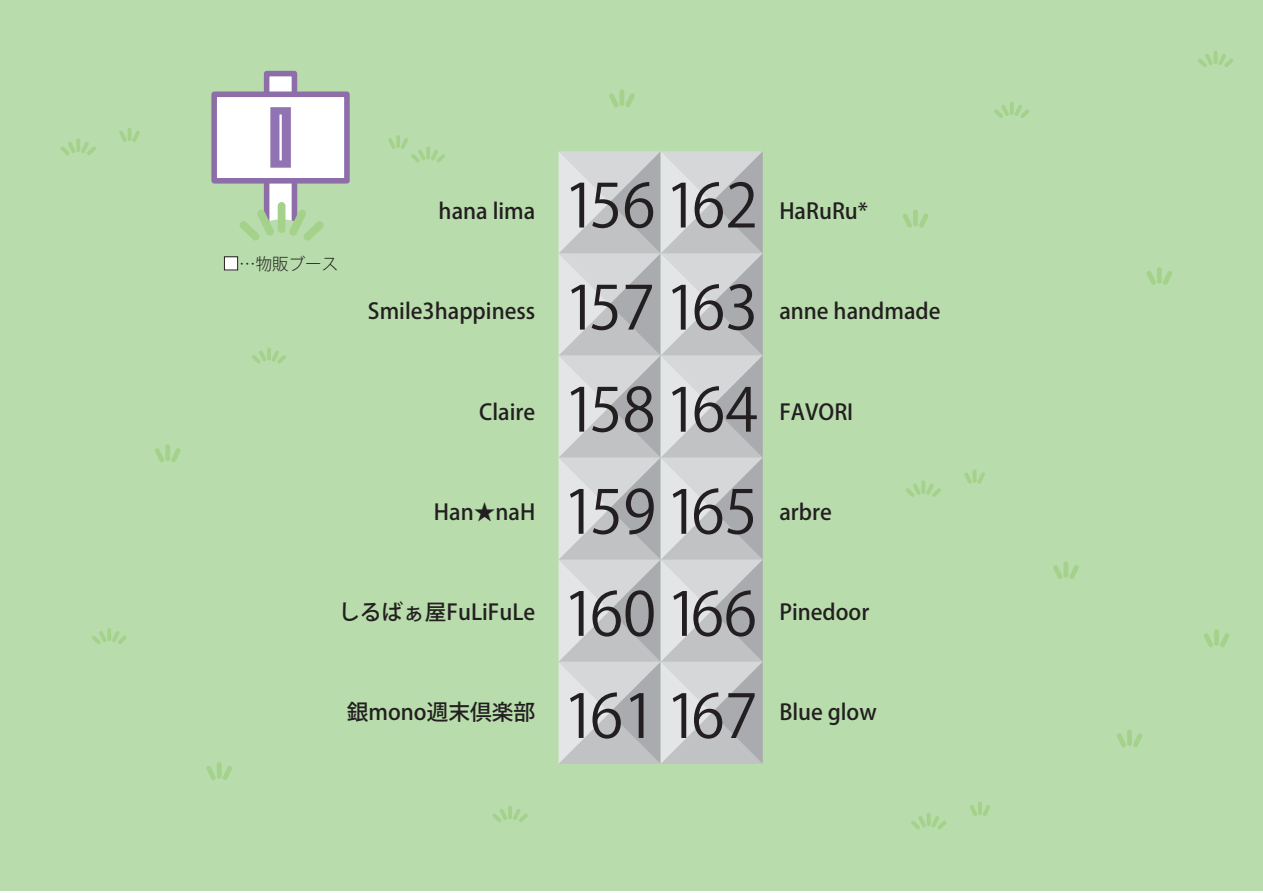
<style>
.page{position:relative;width:1263px;height:893px;background:#fff}
.page>*{position:absolute;margin:0;border:0;box-sizing:border-box;transform-origin:0 0}
.t1{font:90.6px "Phosphate Inline";color:#9172b2}
.t2{font:59.85px/102px "Koz Go Pro";letter-spacing:-.05em;color:#231f20;text-align:justify}
.t3{font:500 21.75px "Koz Go Pro";color:#231f20}
.t4{font:300 16.5px "Koz Go Pro";color:#231f20}
.s1{color:#fff}
</style>
<div class="page">
<div style="left:0;top:0;width:1263px;height:891px;background:#b8dcac"></div>
<div style="left:224px;top:256px;width:14px;height:14px;border:1px solid #231f20"></div>
<svg style="left:558px;top:151px;width:205px;height:613px;background:#c9cacc"></svg>
<div style="left:264px;top:71px;width:33px;height:171px;background:#fff;border:6px solid #8d6ea9"></div>
<div style="left:214px;top:94px;width:133px;height:87px;background:#fff"></div>
<div style="left:211px;top:92px;width:139px;height:92px;border:6px solid #8d6ea9"></div>
<div style="left:927px;top:813px;width:4px;height:13px;border:2px solid #a4d28b"></div>
<svg style="left:911px;top:814px;width:36px;height:16px"></svg>
<div style="left:508px;top:806px;width:4px;height:13px;border:2px solid #a4d28b"></div>
<svg style="left:492px;top:807px;width:36px;height:15px"></svg>
<svg style="left:1198px;top:51px;width:35px;height:16px"></svg>
<div style="left:267px;top:347px;width:4px;height:13px;border:2px solid #a4d28b"></div>
<svg style="left:252px;top:349px;width:34px;height:15px"></svg>
<div style="left:1010px;top:102px;width:4px;height:13px;border:2px solid #a4d28b"></div>
<svg style="left:994px;top:103px;width:35px;height:15px"></svg>
<div style="left:107px;top:628px;width:4px;height:13px;border:2px solid #a4d28b"></div>
<svg style="left:92px;top:629px;width:35px;height:15px"></svg>
<div style="left:396px;top:135px;width:4px;height:13px;border:2px solid #a4d28b"></div>
<svg style="left:388px;top:136px;width:57px;height:27px"></svg>
<div style="left:978px;top:802px;width:4px;height:13px;border:2px solid #a4d28b"></div>
<svg style="left:970px;top:803px;width:20px;height:13px"></svg>
<div style="left:921px;top:480px;width:4px;height:14px;border:2px solid #a4d28b"></div>
<svg style="left:906px;top:481px;width:35px;height:16px"></svg>
<div style="left:973px;top:469px;width:3px;height:14px;border:2px solid #a4d28b"></div>
<svg style="left:964px;top:470px;width:21px;height:14px"></svg>
<div style="left:76px;top:139px;width:4px;height:13px;border:2px solid #a4d28b"></div>
<svg style="left:60px;top:140px;width:36px;height:15px"></svg>
<svg style="left:119px;top:128px;width:21px;height:14px"></svg>
<div style="left:1157px;top:267px;width:5px;height:17px;border:3px solid #a4d28b"></div>
<svg style="left:1146px;top:268px;width:26px;height:17px"></svg>
<div style="left:217px;top:762px;width:5px;height:17px;border:3px solid #a4d28b"></div>
<svg style="left:206px;top:763px;width:26px;height:17px"></svg>
<div style="left:1127px;top:729px;width:5px;height:17px;border:3px solid #a4d28b"></div>
<svg style="left:1117px;top:731px;width:26px;height:16px"></svg>
<div style="left:1214px;top:629px;width:5px;height:17px;border:3px solid #a4d28b"></div>
<svg style="left:1204px;top:631px;width:26px;height:16px"></svg>
<div style="left:165px;top:444px;width:5px;height:17px;border:3px solid #a4d28b"></div>
<svg style="left:155px;top:446px;width:26px;height:16px"></svg>
<div style="left:913px;top:210px;width:5px;height:16px;border:3px solid #a4d28b"></div>
<svg style="left:903px;top:211px;width:25px;height:17px"></svg>
<div style="left:619px;top:89px;width:5px;height:17px;border:3px solid #a4d28b"></div>
<svg style="left:609px;top:91px;width:26px;height:16px"></svg>
<div style="left:1063px;top:561px;width:5px;height:17px;border:3px solid #a4d28b"></div>
<svg style="left:1053px;top:563px;width:26px;height:16px"></svg>
<div style="left:278px;top:202px;width:7px;height:31px;border:4px solid #a4d28b;border-radius:2px"></div>
<svg style="left:240px;top:206px;width:84px;height:36px"></svg>
<h1 class="t1" style="left:267px;top:73px;width:28px">I</h1>
<p class="t4" style="left:223px;top:253px;width:117px"><span class="s1">■</span>…物販ブース</p>
<h2 class="t2" style="left:564px;top:156px;width:196px">156 162</h2>
<p class="t3" style="left:439px;top:197px;width:98px">hana lima</p>
<p class="t3" style="left:779px;top:197px;width:90px">HaRuRu*</p>
<h2 class="t2" style="left:563px;top:258px;width:197px">157 163<br>158 164<br>159 165<br>160 166</h2>
<p class="t3" style="left:368px;top:297px;width:169px">Smile3happiness</p>
<p class="t3" style="left:779px;top:297px;width:163px">anne handmade</p>
<p class="t3" style="left:479px;top:398px;width:58px">Claire</p>
<p class="t3" style="left:779px;top:398px;width:75px">FAVORI</p>
<p class="t3" style="left:434px;top:498px;width:103px">Han★naH</p>
<p class="t3" style="left:779px;top:498px;width:54px">arbre</p>
<p class="t3" style="left:338px;top:598px;width:199px">しるばぁ屋FuLiFuLe</p>
<p class="t3" style="left:779px;top:598px;width:92px">Pinedoor</p>
<h2 class="t2" style="left:563px;top:667px;width:196px">161 167</h2>
<p class="t3" style="left:347px;top:698px;width:190px">銀mono週末倶楽部</p>
<p class="t3" style="left:779px;top:698px;width:99px">Blue glow</p>
</div>
